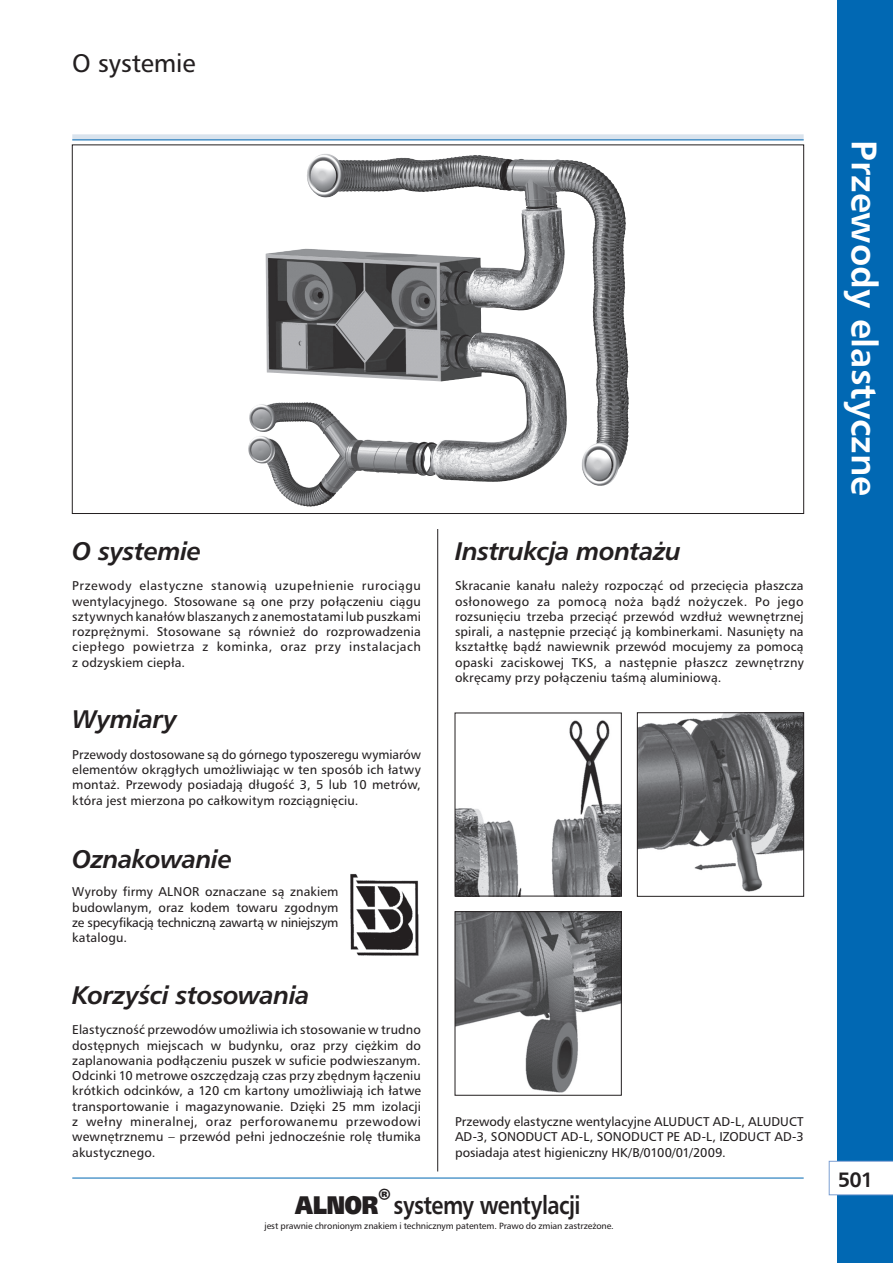
<style>
.page{position:relative;width:893px;height:1263px;background:#fff}
.page>*{position:absolute;margin:0;border:0;box-sizing:border-box;transform-origin:0 0}
.t1{font:36px "Humanist 777 TL Bold B";color:#fff}
.Nagłówki_-_bold_ital{font:italic 700 25.5px "Humanist 777 TL";letter-spacing:-.02em;color:#231f20}
.t2{font:700 25.5px "Humanist 777 TL";letter-spacing:-.025em;color:#231f20;scale:.85 1}
.dzial{font:25.5px "Humanist 777 TL";color:#231f20}
.t3{font:21px "Humanist 777 TL Bold B";color:#231f20}
.tekst_8_5pt{font:12.75px/15.3px "Humanist 777 TL";letter-spacing:.01em;color:#231f20;text-align:justify}
.PageMaker_Defaults{font:12.75px/15.3px "Humanist 777 TL";letter-spacing:-.005em;color:#231f20;text-align:justify}
.t4{font:9px "Humanist 777 TL";letter-spacing:-.01em;color:#231f20}
.s1{font-weight:900}
</style>
<div class="page">
<div style="left:838px;top:0;width:55px;height:1263px;background:#0168b3"></div>
<div style="left:72px;top:134px;width:732px;height:6px;background:#d9e3ed"></div>
<hr style="left:72px;top:140px;width:732px;height:1px;background:#0168b3">
<hr style="left:72px;top:1178px;width:732px;height:1px;background:#0168b3">
<hr style="left:437px;top:146px;width:1px;height:1025px;background:#231f20">
<svg style="left:829px;top:1161px;width:64px;height:34px;background:#f7f9fc"></svg>
<div style="left:434px;top:144px;width:8px;height:385px;background:#fff"></div>
<svg style="left:248px;top:155px;width:381px;height:352px"></svg>
<img style="left:350px;top:874px;width:69px;height:82px">
<img style="left:307px;top:154px;width:80px;height:44px">
<img style="left:457px;top:720px;width:162px;height:174px">
<div style="left:455px;top:713px;width:166px;height:183px;border:1px solid #231f20"></div>
<img style="left:639px;top:715px;width:163px;height:177px">
<div style="left:637px;top:713px;width:167px;height:183px;border:1px solid #231f20"></div>
<img style="left:457px;top:914px;width:162px;height:179px">
<div style="left:455px;top:912px;width:166px;height:183px;border:1px solid #231f20"></div>
<p class="dzial" style="left:72px;top:47px;width:125px">O systemie</p>
<p class="Nagłówki_-_bold_ital" style="left:72px;top:534px;width:131px">O systemie</p>
<p class="tekst_8_5pt" style="left:72px;top:578px;width:350px">Przewody elastyczne stanowią uzupełnienie rurociągu wentylacyjnego. Stosowane są one przy połączeniu ciągu sztywnych kanałów blaszanych z anemostatami lub puszkami rozprężnymi. Stosowane są również do rozprowadzenia ciepłego powietrza z kominka, oraz przy instalacjach z odzyskiem ciepła.</p>
<p class="Nagłówki_-_bold_ital" style="left:72px;top:702px;width:106px">Wymiary</p>
<p class="tekst_8_5pt" style="left:72px;top:746px;width:350px">Przewody dostosowane są do górnego typoszeregu wymiarów elementów okrągłych umożliwiając w ten sposób ich łatwy montaż. Przewody posiadają długość 3, 5 lub 10 metrów, która jest mierzona po całkowitym rozciągnięciu.</p>
<p class="Nagłówki_-_bold_ital" style="left:72px;top:842px;width:161px">Oznakowanie</p>
<p class="tekst_8_5pt" style="left:72px;top:884px;width:268px">Wyroby firmy ALNOR oznaczane są znakiem budowlanym, oraz kodem towaru zgodnym ze specyfikacją techniczną zawartą w niniejszym katalogu.</p>
<p class="Nagłówki_-_bold_ital" style="left:72px;top:978px;width:239px">Korzyści stosowania</p>
<p class="tekst_8_5pt" style="left:72px;top:1022px;width:350px">Elastyczność przewodów umożliwia ich stosowanie w trudno dostępnych miejscach w budynku, oraz przy ciężkim do zaplanowania podłączeniu puszek w suficie podwieszanym.<br>Odcinki 10 metrowe oszczędzają czas przy zbędnym łączeniu krótkich odcinków, a 120 cm kartony umożliwiają ich łatwe transportowanie i magazynowanie. Dzięki 25 mm izolacji z wełny mineralnej, oraz perforowanemu przewodowi wewnętrznemu – przewód pełni jednocześnie rolę tłumika akustycznego.</p>
<p class="Nagłówki_-_bold_ital" style="left:455px;top:534px;width:227px">Instrukcja montażu</p>
<p class="tekst_8_5pt" style="left:455px;top:578px;width:350px">Skracanie kanału należy rozpocząć od przecięcia płaszcza osłonowego za pomocą noża bądź nożyczek. Po jego rozsunięciu trzeba przeciąć przewód wzdłuż wewnętrznej spirali, a następnie przeciąć ją kombinerkami. Nasunięty na kształtkę bądź nawiewnik przewód mocujemy za pomocą opaski zaciskowej TKS, a następnie płaszcz zewnętrzny okręcamy przy połączeniu taśmą aluminiową.</p>
<p class="PageMaker_Defaults" style="left:455px;top:1113px;width:350px">Przewody elastyczne wentylacyjne ALUDUCT AD-L, ALUDUCT AD-3, SONODUCT AD-L, SONODUCT PE AD-L, IZODUCT AD-3 posiadaja atest higieniczny HK/B/0100/01/2009.</p>
<h2 class="t2" style="left:295px;top:1189px;width:337px"><span class="s1">ALNOR</span><sup>®</sup> systemy wentylacji</h2>
<p class="t4" style="left:265px;top:1220px;width:351px">jest prawnie chronionym znakiem i technicznym patentem. Prawo do zmian zastrzeżone.</p>
<h1 class="t1" style="left:888px;top:140px;width:357px;rotate:90deg">Przewody elastyczne</h1>
<h3 class="t3" style="left:838px;top:1166px;width:37px">501</h3>
</div>
